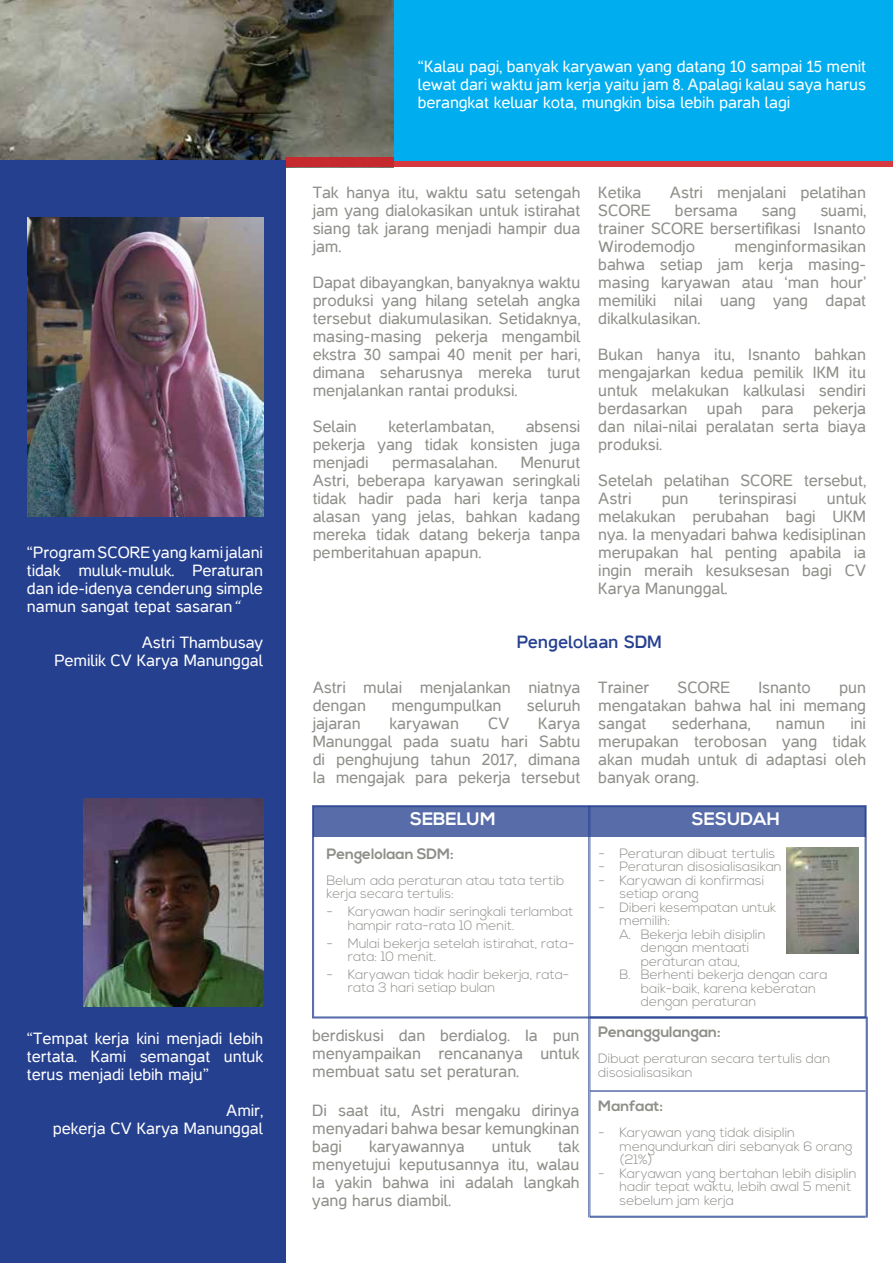
<style>
.page{position:relative;width:893px;height:1263px;background:#fff}
.page>*{position:absolute;margin:0;border:0;box-sizing:border-box;transform-origin:0 0}
.t1{font:700 18px "Casper";color:#25408f}
.t2{font:700 18px "Nexa";color:#fff}
.t3{font:16.5px/18px "Casper";color:#8d8f89;text-align:justify}
.t4{font:16.5px/18px "Casper";color:#fff;text-align:justify}
.t5{font:700 15px "Nexa";color:#8d8f89}
.t6{font:300 13.5px/13.5px "Nexa";color:#8d8f89}
.s1{font-style:italic}
</style>
<div class="page">
<img style="left:0;top:0;width:393px;height:161px">
<svg style="left:248px;top:118px;width:147px;height:89px"></svg>
<svg style="left:285px;top:158px;width:608px;height:9px;background:#d1353b"></svg>
<div style="left:395px;top:0;width:498px;height:161px;background:#00aeef"></div>
<div style="left:0;top:161px;width:285px;height:1102px;background:#25408f"></div>
<img style="left:27px;top:218px;width:236px;height:298px">
<svg style="left:312px;top:805px;width:555px;height:213px"></svg>
<div style="left:313px;top:806px;width:552px;height:31px;background:#576ca8"></div>
<hr style="left:590px;top:806px;width:1px;height:411px;background:#25408f">
<hr style="left:588px;top:806px;width:1px;height:411px;background:#25408f">
<hr style="left:867px;top:1017px;width:1px;height:200px;background:#25408f">
<hr style="left:866px;top:1017px;width:1px;height:200px;background:#25408f">
<img style="left:787px;top:847px;width:71px;height:106px">
<hr style="left:590px;top:1216px;width:275px;height:1px;background:#25408f">
<hr style="left:590px;top:1217px;width:275px;height:1px;background:#25408f">
<hr style="left:590px;top:1090px;width:275px;height:2px;background:#25408f">
<img style="left:83px;top:798px;width:180px;height:208px">
<hr style="left:590px;top:1017px;width:275px;height:1px;background:#25408f">
<hr style="left:590px;top:1018px;width:275px;height:1px;background:#25408f">
<p class="t4" style="left:27px;top:543px;width:237px">“Program SCORE yang kami jalani tidak muluk-muluk. Peraturan dan ide-idenya cenderung simple namun sangat tepat sasaran<span class="s1">“</span></p>
<p class="t4" style="left:54px;top:633px;width:210px;text-align:right">Astri Thambusay<br>Pemilik CV Karya Manunggal</p>
<p class="t4" style="left:27px;top:1029px;width:237px">“Tempat kerja kini menjadi lebih tertata. Kami semangat untuk terus menjadi lebih maju”</p>
<p class="t4" style="left:53px;top:1101px;width:212px;text-align:right">Amir,<br>pekerja CV Karya Manunggal</p>
<p class="t4" style="left:418px;top:57px;width:450px">“Kalau pagi, banyak karyawan yang datang 10 sampai 15 menit lewat dari waktu jam kerja yaitu jam 8. Apalagi kalau saya harus berangkat keluar kota, mungkin bisa lebih parah lagi</p>
<p class="t3" style="left:313px;top:183px;width:269px">Tak hanya itu, waktu satu setengah jam yang dialokasikan untuk istirahat siang tak jarang menjadi hampir dua jam.</p>
<p class="t3" style="left:313px;top:273px;width:269px">Dapat dibayangkan, banyaknya waktu produksi yang hilang setelah angka tersebut diakumulasikan. Setidaknya, masing-masing pekerja mengambil ekstra 30 sampai 40 menit per hari, dimana seharusnya mereka turut menjalankan rantai produksi.</p>
<p class="t3" style="left:313px;top:417px;width:46px">Selain</p>
<p class="t3" style="left:388px;top:417px;width:107px">keterlambatan,</p>
<p class="t3" style="left:598px;top:183px;width:45px">Ketika</p>
<p class="t3" style="left:670px;top:183px;width:197px">Astri menjalani pelatihan</p>
<p class="t3" style="left:598px;top:201px;width:54px">SCORE</p>
<p class="t3" style="left:675px;top:201px;width:64px">bersama</p>
<p class="t3" style="left:762px;top:201px;width:36px">sang</p>
<p class="t3" style="left:598px;top:201px;width:269px;text-indent:222px">suami, trainer SCORE bersertifikasi Isnanto Wirodemodjo</p>
<p class="t3" style="left:598px;top:237px;width:269px;text-indent:136px">menginformasikan bahwa setiap jam kerja masing&shy;masing karyawan atau ‘man hour’ memiliki nilai uang yang dapat dikalkulasikan.</p>
<p class="t3" style="left:598px;top:345px;width:269px">Bukan hanya itu, Isnanto bahkan mengajarkan kedua pemilik IKM itu untuk melakukan kalkulasi sendiri berdasarkan upah para pekerja dan nilai-nilai peralatan serta biaya produksi.</p>
<p class="t3" style="left:598px;top:471px;width:269px">Setelah pelatihan SCORE tersebut,<br>Astri</p>
<p class="t3" style="left:313px;top:417px;width:269px;text-indent:213px">absensi pekerja yang tidak konsisten juga menjadi</p>
<p class="t3" style="left:392px;top:453px;width:107px">permasalahan.</p>
<p class="t3" style="left:313px;top:453px;width:269px;text-indent:208px">Menurut Astri, beberapa karyawan seringkali tidak hadir pada hari kerja tanpa alasan yang jelas, bahkan kadang mereka tidak datang bekerja tanpa pemberitahuan apapun.</p>
<p class="t3" style="left:598px;top:489px;width:269px;text-indent:229px">untuk melakukan perubahan bagi UKM nya. Ia menyadari bahwa kedisiplinan merupakan hal penting apabila ia ingin meraih kesuksesan bagi CV Karya Manunggal.</p>
<p class="t1" style="left:517px;top:632px;width:147px">Pengelolaan SDM</p>
<p class="t3" style="left:598px;top:678px;width:52px">Trainer</p>
<p class="t3" style="left:678px;top:678px;width:54px">SCORE</p>
<p class="t3" style="left:758px;top:678px;width:54px">Isnanto</p>
<p class="t3" style="left:662px;top:489px;width:28px">pun</p>
<p class="t3" style="left:719px;top:489px;width:79px">terinspirasi</p>
<p class="t3" style="left:313px;top:678px;width:269px">Astri mulai menjalankan niatnya dengan</p>
<p class="t3" style="left:598px;top:678px;width:269px;text-indent:241px">pun mengatakan bahwa hal ini memang sangat</p>
<p class="t3" style="left:391px;top:696px;width:112px">mengumpulkan</p>
<p class="t3" style="left:527px;top:696px;width:55px">seluruh</p>
<p class="t3" style="left:598px;top:714px;width:269px;text-indent:252px">ini merupakan terobosan yang tidak akan mudah untuk di adaptasi oleh banyak orang.</p>
<p class="t3" style="left:672px;top:714px;width:80px">sederhana,</p>
<p class="t3" style="left:776px;top:714px;width:51px">namun</p>
<p class="t3" style="left:313px;top:714px;width:49px">jajaran</p>
<p class="t3" style="left:390px;top:714px;width:71px">karyawan</p>
<p class="t3" style="left:488px;top:714px;width:23px">CV</p>
<p class="t3" style="left:313px;top:714px;width:269px;text-indent:226px">Karya Manunggal pada suatu hari Sabtu di penghujung tahun 2017, dimana Ia mengajak para pekerja tersebut</p>
<p class="t2" style="left:410px;top:809px;width:87px">SEBELUM</p>
<p class="t2" style="left:692px;top:808px;width:90px">SESUDAH</p>
<p class="t5" style="left:327px;top:845px;width:129px">Pengelolaan SDM:</p>
<p class="t6" style="left:327px;top:874px;width:239px">Belum ada peraturan atau tata tertib kerja secara tertulis:</p>
<p class="t6" style="left:348px;top:905px;width:227px;text-indent:-21px">- Karyawan hadir seringkali terlambat hampir rata-rata 10 menit.</p>
<p class="t6" style="left:348px;top:937px;width:228px;text-indent:-21px">- Mulai bekerja setelah istirahat, rata&shy;rata: 10 menit.</p>
<p class="t6" style="left:348px;top:968px;width:223px;text-indent:-21px">- Karyawan tidak hadir bekerja, rata&shy;rata 3 hari setiap bulan</p>
<p class="t3" style="left:312px;top:1026px;width:269px">berdiskusi dan berdialog. Ia pun menyampaikan rencananya untuk membuat satu set peraturan.</p>
<p class="t3" style="left:312px;top:1101px;width:269px">Di saat itu, Astri mengaku dirinya menyadari bahwa besar kemungkinan bagi</p>
<p class="t3" style="left:312px;top:1137px;width:269px;text-indent:246px">tak menyetujui keputusannya itu, walau Ia yakin bahwa ini adalah langkah yang harus diambil.</p>
<p class="t3" style="left:369px;top:1137px;width:97px">karyawannya</p>
<p class="t3" style="left:492px;top:1137px;width:41px">untuk</p>
<p class="t6" style="left:598px;top:847px;width:178px">- Peraturan dibuat tertulis</p>
<p class="t6" style="left:598px;top:860px;width:185px">- Peraturan disosialisasikan</p>
<p class="t6" style="left:620px;top:874px;width:146px;text-indent:-21px">- Karyawan di konfirmasi setiap orang</p>
<p class="t6" style="left:598px;top:901px;width:179px">- Diberi kesempatan untuk</p>
<p class="t6" style="left:620px;top:914px;width:52px">memilih:</p>
<p class="t6" style="left:620px;top:928px;width:148px">A. Bekerja lebih disiplin</p>
<p class="t6" style="left:641px;top:941px;width:110px">dengan mentaati</p>
<p class="t6" style="left:641px;top:955px;width:101px">peraturan atau,</p>
<p class="t6" style="left:620px;top:968px;width:210px">B. Berhenti bekerja dengan cara</p>
<p class="t6" style="left:641px;top:982px;width:176px">baik-baik, karena keberatan</p>
<p class="t6" style="left:641px;top:995px;width:117px">dengan peraturan</p>
<p class="t5" style="left:598px;top:1023px;width:124px">Penanggulangan:</p>
<p class="t6" style="left:598px;top:1052px;width:233px">Dibuat peraturan secara tertulis dan disosialisasikan</p>
<p class="t5" style="left:598px;top:1097px;width:66px">Manfaat:</p>
<p class="t6" style="left:620px;top:1126px;width:234px;text-indent:-21px">- Karyawan yang tidak disiplin mengundurkan diri sebanyak 6 orang (21%)</p>
<p class="t6" style="left:620px;top:1167px;width:238px;text-indent:-21px">- Karyawan yang bertahan lebih disiplin hadir tepat waktu, lebih awal 5 menit sebelum jam kerja</p>
</div>
